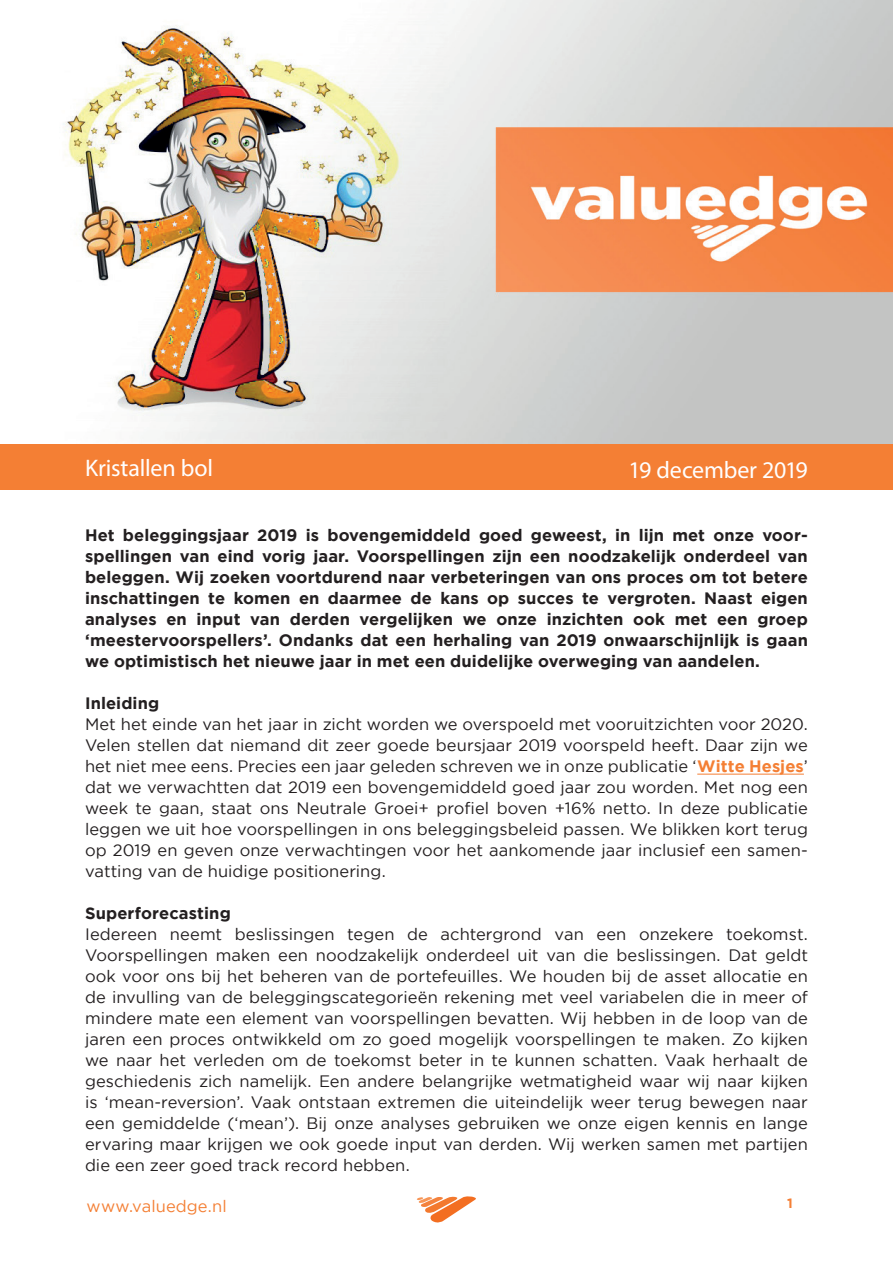
<style>
.page{position:relative;width:893px;height:1263px;background:#fff}
.page>*{position:absolute;margin:0;border:0;box-sizing:border-box;transform-origin:0 0}
.t1{font:24px "Myriad Pro";letter-spacing:-.01em;color:#fff}
.t2{font:16.5px/21px "Gotham";letter-spacing:.005em;color:#231f20;text-align:justify}
.t3{font:700 16.5px/21px "Gotham";letter-spacing:.005em;color:#231f20;text-align:justify}
.t4{font:16.5px "Gotham";letter-spacing:.005em;color:#f47f34}
.t5{font:700 13.5px "Gotham";color:#f47f34}
.s1{font-weight:700;color:#f47f34}
</style>
<div class="page">
<hr style="left:697px;top:774px;width:107px;height:1px;background:#f47f34">
<img style="left:0;top:0;width:893px;height:445px">
<svg style="left:416px;top:1196px;width:60px;height:27px"></svg>
<div style="left:0;top:445px;width:893px;height:45px;background:#f47f34"></div>
<h1 class="t1" style="left:85px;top:454px;width:130px">Kristallen bol</h1>
<h1 class="t1" style="left:629px;top:455px;width:181px">19 december 2019</h1>
<p class="t3" style="left:85px;top:524px;width:724px">Het beleggingsjaar 2019 is bovengemiddeld goed geweest, in lijn met onze voor&shy;spellingen van eind vorig jaar. Voorspellingen zijn een noodzakelijk onderdeel van beleggen. Wij zoeken voortdurend naar verbeteringen van ons proces om tot betere inschattingen te komen en daarmee de kans op succes te vergroten. Naast eigen analyses en input van derden vergelijken we onze inzichten ook met een groep ‘meestervoorspellers’. Ondanks dat een herhaling van 2019 onwaarschijnlijk is gaan we optimistisch het nieuwe jaar in met een duidelijke overweging van aandelen.</p>
<p class="t3" style="left:85px;top:692px;width:76px">Inleiding</p>
<p class="t2" style="left:85px;top:713px;width:724px">Met het einde van het jaar in zicht worden we overspoeld met vooruitzichten voor 2020.<br>Velen stellen dat niemand dit zeer goede beursjaar 2019 voorspeld heeft. Daar zijn we het niet mee eens. Precies een jaar geleden schreven we in onze publicatie ‘<span class="s1">Witte Hesjes</span>’ dat we verwachtten dat 2019 een bovengemiddeld goed jaar zou worden. Met nog een week te gaan, staat ons Neutrale Groei+ profiel boven +16% netto. In deze publicatie leggen we uit hoe voorspellingen in ons beleggingsbeleid passen. We blikken kort terug op 2019 en geven onze verwachtingen voor het aankomende jaar inclusief een samen&shy;vatting van de huidige positionering.</p>
<p class="t3" style="left:85px;top:902px;width:147px">Superforecasting</p>
<p class="t2" style="left:85px;top:923px;width:724px">Iedereen neemt beslissingen tegen de achtergrond van een onzekere toekomst.<br>Voorspellingen maken een noodzakelijk onderdeel uit van die beslissingen. Dat geldt ook voor ons bij het beheren van de portefeuilles. We houden bij de asset allocatie en de invulling van de beleggingscategorieën rekening met veel variabelen die in meer of mindere mate een element van voorspellingen bevatten. Wij hebben in de loop van de jaren een proces ontwikkeld om zo goed mogelijk voorspellingen te maken. Zo kijken we naar het verleden om de toekomst beter in te kunnen schatten. Vaak herhaalt de geschiedenis zich namelijk. Een andere belangrijke wetmatigheid waar wij naar kijken is ‘mean-reversion’. Vaak ontstaan extremen die uiteindelijk weer terug bewegen naar een gemiddelde (‘mean’). Bij onze analyses gebruiken we onze eigen kennis en lange ervaring maar krijgen we ook goede input van derden. Wij werken samen met partijen die een zeer goed track record hebben.</p>
<p class="t4" style="left:87px;top:1196px;width:142px">www.valuedge.nl</p>
<p class="t5" style="left:787px;top:1195px;width:7px">1</p>
</div>
